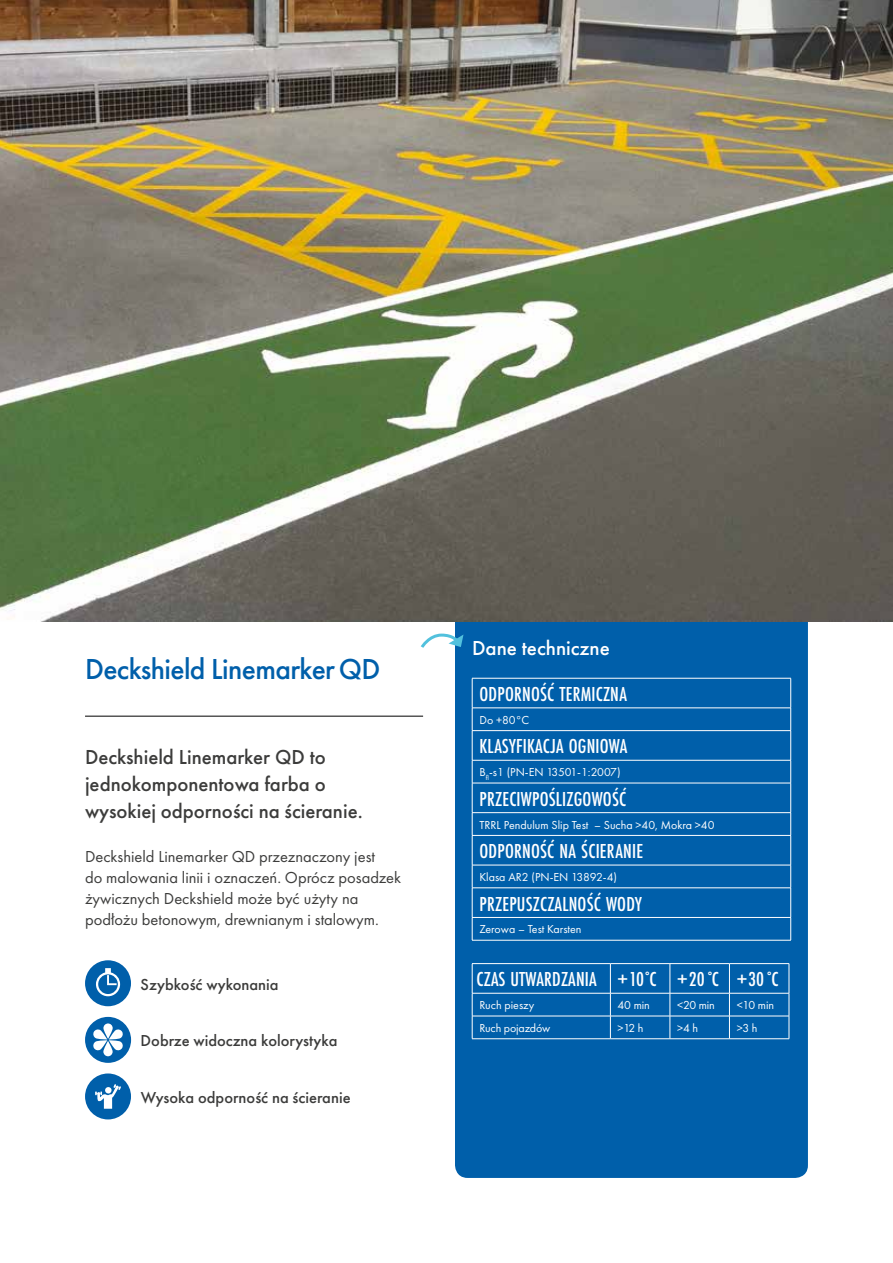
<style>
.page{position:relative;width:893px;height:1263px;background:#fff}
.page>*{position:absolute;margin:0;border:0;box-sizing:border-box;transform-origin:0 0}
.t1{font:500 30px "Futura PT";letter-spacing:-.02em;color:#005faa}
.t2{font:500 21px "Futura PT Cond";letter-spacing:.01em;color:#fff}
.t3{font:500 21px/27px "Futura PT";color:#3c3c3b}
.t4{font:500 21px "Futura PT";color:#fff}
.t5{font:16.5px/21px "Futura PT";color:#3c3c3b}
.t6{font:500 16.5px "Futura PT";color:#3c3c3b}
.t7{font:12px "Futura PT";color:#fff}
</style>
<div class="page">
<div style="left:455px;top:462px;width:353px;height:716px;background:#005faa;border-radius:13px"></div>
<hr style="left:472px;top:678px;width:319px;height:1px;background:#fff">
<hr style="left:472px;top:678px;width:1px;height:30px;background:#fff">
<hr style="left:790px;top:678px;width:1px;height:30px;background:#fff">
<hr style="left:472px;top:708px;width:319px;height:1px;background:#fff">
<hr style="left:472px;top:730px;width:319px;height:1px;background:#fff">
<hr style="left:472px;top:760px;width:319px;height:1px;background:#fff">
<hr style="left:472px;top:783px;width:319px;height:1px;background:#fff">
<hr style="left:472px;top:812px;width:319px;height:1px;background:#fff">
<hr style="left:472px;top:835px;width:319px;height:1px;background:#fff">
<hr style="left:472px;top:865px;width:319px;height:1px;background:#fff">
<hr style="left:472px;top:887px;width:319px;height:1px;background:#fff">
<hr style="left:472px;top:917px;width:319px;height:1px;background:#fff">
<svg style="left:472px;top:708px;width:1px;height:232px"></svg>
<svg style="left:790px;top:708px;width:1px;height:232px"></svg>
<hr style="left:472px;top:940px;width:319px;height:1px;background:#fff">
<hr style="left:472px;top:963px;width:138px;height:1px;background:#fff">
<hr style="left:610px;top:963px;width:60px;height:1px;background:#fff">
<hr style="left:670px;top:963px;width:59px;height:1px;background:#fff">
<hr style="left:729px;top:963px;width:60px;height:1px;background:#fff">
<hr style="left:472px;top:993px;width:138px;height:1px;background:#fff">
<hr style="left:610px;top:993px;width:60px;height:1px;background:#fff">
<hr style="left:670px;top:993px;width:59px;height:1px;background:#fff">
<hr style="left:729px;top:993px;width:60px;height:1px;background:#fff">
<hr style="left:472px;top:1016px;width:138px;height:1px;background:#fff">
<svg style="left:472px;top:964px;width:1px;height:74px"></svg>
<hr style="left:610px;top:1016px;width:60px;height:1px;background:#fff">
<svg style="left:610px;top:964px;width:1px;height:74px"></svg>
<hr style="left:670px;top:1016px;width:59px;height:1px;background:#fff">
<svg style="left:670px;top:964px;width:1px;height:74px"></svg>
<hr style="left:729px;top:1016px;width:60px;height:1px;background:#fff">
<svg style="left:729px;top:964px;width:1px;height:74px"></svg>
<svg style="left:789px;top:964px;width:1px;height:74px"></svg>
<hr style="left:472px;top:1038px;width:138px;height:1px;background:#fff">
<hr style="left:610px;top:1038px;width:60px;height:1px;background:#fff">
<hr style="left:670px;top:1038px;width:59px;height:1px;background:#fff">
<hr style="left:729px;top:1038px;width:60px;height:1px;background:#fff">
<hr style="left:85px;top:716px;width:338px;height:1px;background:#000">
<img style="left:0;top:0;width:893px;height:622px">
<div style="left:85px;top:960px;width:46px;height:46px;background:#005faa;border-radius:50%"></div>
<svg style="left:96px;top:968px;width:24px;height:28px"></svg>
<div style="left:85px;top:1017px;width:46px;height:46px;background:#005faa;border-radius:50%"></div>
<svg style="left:103px;top:1023px;width:10px;height:16px"></svg>
<div style="left:103px;top:1041px;width:10px;height:15px;background:#fff;border-radius:5px"></div>
<svg style="left:93px;top:1029px;width:30px;height:22px"></svg>
<div style="left:85px;top:1073px;width:46px;height:46px;background:#005faa;border-radius:50%"></div>
<svg style="left:95px;top:1084px;width:26px;height:25px"></svg>
<div style="left:105px;top:1087px;width:7px;height:7px;background:#fff;border-radius:3px"></div>
<svg style="left:420px;top:633px;width:43px;height:15px"></svg>
<h1 class="t1" style="left:85px;top:651px;width:297px">Deckshield Linemarker QD</h1>
<h2 class="t3" style="left:85px;top:744px;width:279px">Deckshield Linemarker QD to jednokomponentowa farba o wysokiej odporności na ścieranie.</h2>
<h3 class="t5" style="left:85px;top:846px;width:318px">Deckshield Linemarker QD przeznaczony jest<br>do malowania linii i oznaczeń. Oprócz posadzek żywicznych Deckshield może być użyty na podłożu betonowym, drewnianym i stalowym.</h3>
<h3 class="t6" style="left:141px;top:974px;width:140px">Szybkość wykonania</h3>
<h3 class="t6" style="left:141px;top:1031px;width:198px">Dobrze widoczna kolorystyka</h3>
<h3 class="t6" style="left:141px;top:1087px;width:211px">Wysoka odporność na ścieranie</h3>
<h2 class="t4" style="left:472px;top:635px;width:139px">Dane techniczne</h2>
<h2 class="t2" style="left:479px;top:682px;width:149px">ODPORNOŚĆ TERMICZNA</h2>
<p class="t7" style="left:479px;top:713px;width:51px">Do +80°C</p>
<h2 class="t2" style="left:479px;top:734px;width:149px">KLASYFIKACJA OGNIOWA</h2>
<p class="t7" style="left:479px;top:765px;width:143px">B<sub>fl</sub>-s1 (PN-EN 13501-1:2007)</p>
<h2 class="t2" style="left:479px;top:786px;width:148px">PRZECIWPOŚLIZGOWOŚĆ</h2>
<p class="t7" style="left:479px;top:817px;width:237px">TRRL Pendulum Slip Test – Sucha &gt;40, Mokra &gt;40</p>
<h2 class="t2" style="left:479px;top:839px;width:165px">ODPORNOŚĆ NA ŚCIERANIE</h2>
<p class="t7" style="left:479px;top:870px;width:139px">Klasa AR2 (PN-EN 13892-4)</p>
<h2 class="t2" style="left:479px;top:891px;width:164px">PRZEPUSZCZALNOŚĆ WODY</h2>
<p class="t7" style="left:479px;top:922px;width:104px">Zerowa – Test Karsten</p>
<h2 class="t2" style="left:477px;top:967px;width:303px">CZAS UTWARDZANIA +10˚C +20˚C +30˚C</h2>
<p class="t7" style="left:479px;top:998px;width:56px">Ruch pieszy</p>
<p class="t7" style="left:618px;top:998px;width:34px">40 min</p>
<p class="t7" style="left:677px;top:998px;width:39px">&lt;20 min</p>
<p class="t7" style="left:737px;top:998px;width:39px">&lt;10 min</p>
<p class="t7" style="left:479px;top:1021px;width:72px">Ruch pojazdów</p>
<p class="t7" style="left:618px;top:1021px;width:27px">&gt;12 h</p>
<p class="t7" style="left:677px;top:1021px;width:22px">&gt;4 h</p>
<p class="t7" style="left:737px;top:1021px;width:22px">&gt;3 h</p>
</div>
